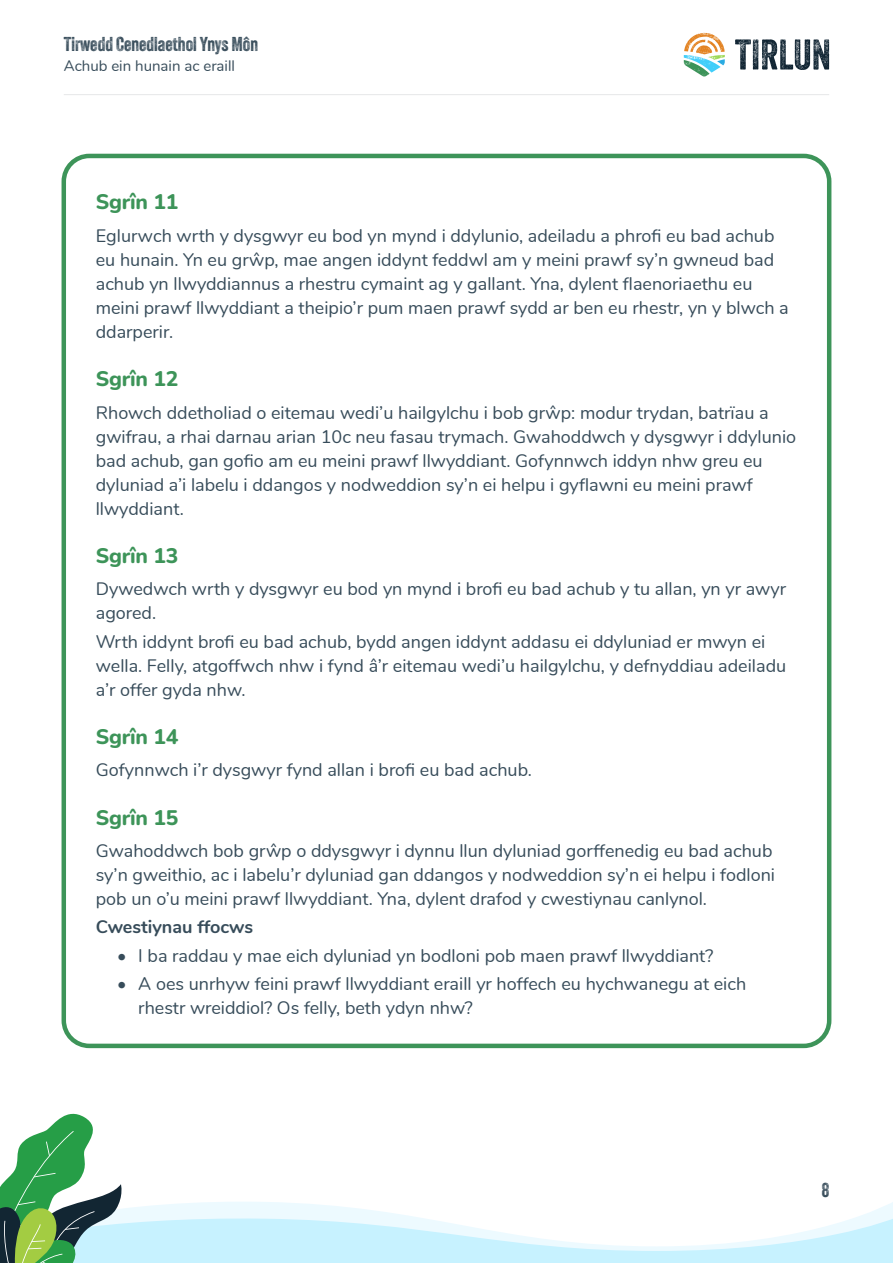
<style>
.page{position:relative;width:893px;height:1263px;background:#fff}
.page>*{position:absolute;margin:0;border:0;box-sizing:border-box;transform-origin:0 0}
.Page_section_heading{font:800 21px "Nunito";letter-spacing:-.01em;color:#3d9459}
.t1{font:19.5px "Veneer Two";color:#374c5a}
.Body_text{font:18px/24px "Nunito";color:#374c5a}
.Body_text-2{font:700 18px "Nunito";color:#374c5a}
.t2{font:15px "Nunito";color:#374c5a}
</style>
<div class="page">
<svg style="left:735px;top:39px;width:94px;height:31px"></svg>
<svg style="left:684px;top:33px;width:41px;height:44px"></svg>
<hr style="left:64px;top:94px;width:765px;height:1px;background:#e6e7e9">
<div style="left:62px;top:154px;width:769px;height:894px;border:4px solid #3d9459;border-radius:26px"></div>
<svg style="left:0;top:1113px;width:893px;height:150px"></svg>
<p class="t1" style="left:64px;top:32px;width:196px">Tirwedd Cenedlaethol Ynys Môn</p>
<p class="t2" style="left:64px;top:54px;width:173px">Achub ein hunain ac eraill</p>
<p class="Page_section_heading" style="left:96px;top:187px;width:84px">Sgrîn 11</p>
<p class="Body_text" style="left:96px;top:222px;width:694px">Eglurwch wrth y dysgwyr eu bod yn mynd i ddylunio, adeiladu a phrofi eu bad achub eu hunain. Yn eu grŵp, mae angen iddynt feddwl am y meini prawf sy’n gwneud bad achub yn llwyddiannus a rhestru cymaint ag y gallant. Yna, dylent flaenoriaethu eu meini prawf llwyddiant a theipio’r pum maen prawf sydd ar ben eu rhestr, yn y blwch a ddarperir.</p>
<p class="Page_section_heading" style="left:96px;top:364px;width:84px">Sgrîn 12</p>
<p class="Body_text" style="left:96px;top:399px;width:702px">Rhowch ddetholiad o eitemau wedi’u hailgylchu i bob grŵp: modur trydan, batrïau a gwifrau, a rhai darnau arian 10c neu fasau trymach. Gwahoddwch y dysgwyr i ddylunio bad achub, gan gofio am eu meini prawf llwyddiant. Gofynnwch iddyn nhw greu eu dyluniad a’i labelu i ddangos y nodweddion sy’n ei helpu i gyflawni eu meini prawf llwyddiant.</p>
<p class="Page_section_heading" style="left:96px;top:540px;width:84px">Sgrîn 13</p>
<p class="Body_text" style="left:96px;top:576px;width:692px">Dywedwch wrth y dysgwyr eu bod yn mynd i brofi eu bad achub y tu allan, yn yr awyr agored.</p>
<p class="Body_text" style="left:96px;top:628px;width:692px">Wrth iddynt brofi eu bad achub, bydd angen iddynt addasu ei ddyluniad er mwyn ei wella. Felly, atgoffwch nhw i fynd â’r eitemau wedi’u hailgylchu, y defnyddiau adeiladu a’r offer gyda nhw.</p>
<p class="Page_section_heading" style="left:96px;top:721px;width:84px">Sgrîn 14</p>
<p class="Body_text" style="left:96px;top:757px;width:438px">Gofynnwch i’r dysgwyr fynd allan i brofi eu bad achub.</p>
<p class="Page_section_heading" style="left:96px;top:802px;width:84px">Sgrîn 15</p>
<p class="Body_text" style="left:96px;top:838px;width:681px">Gwahoddwch bob grŵp o ddysgwyr i dynnu llun dyluniad gorffenedig eu bad achub sy’n gweithio, ac i labelu’r dyluniad gan ddangos y nodweddion sy’n ei helpu i fodloni pob un o’u meini prawf llwyddiant. Yna, dylent drafod y cwestiynau canlynol.</p>
<p class="Body_text-2" style="left:96px;top:914px;width:159px">Cwestiynau ffocws</p>
<p class="Body_text" style="left:117px;top:942px;width:598px">• I ba raddau y mae eich dyluniad yn bodloni pob maen prawf llwyddiant?</p>
<p class="Body_text" style="left:138px;top:970px;width:609px;text-indent:-21px">• A oes unrhyw feini prawf llwyddiant eraill yr hoffech eu hychwanegu at eich rhestr wreiddiol? Os felly, beth ydyn nhw?</p>
<p class="t1" style="left:822px;top:1178px;width:9px">8</p>
</div>
